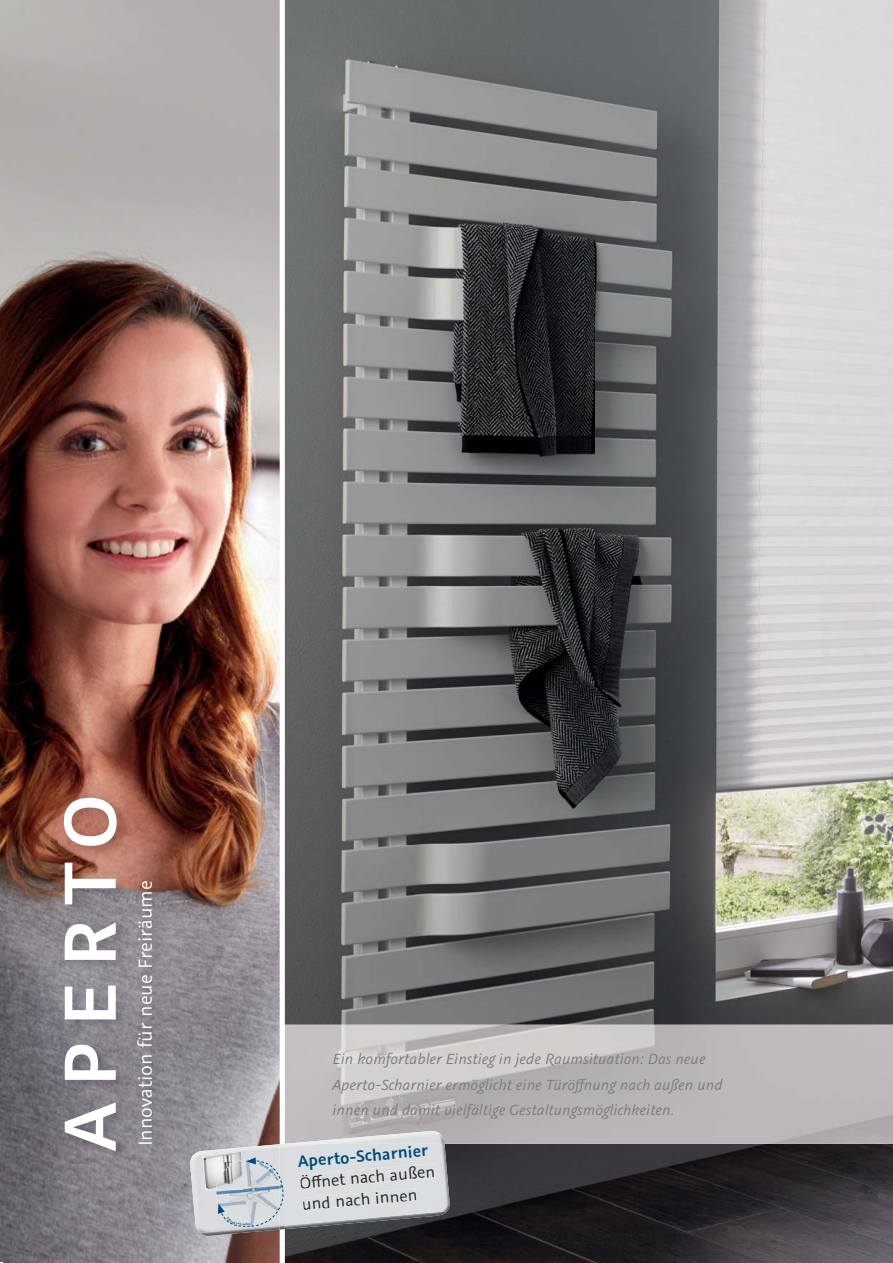
<style>
.page{position:relative;width:893px;height:1263px;background:#fff}
.page>*{position:absolute;margin:0;border:0;box-sizing:border-box;transform-origin:0 0}
.t1{font:600 82.5px "Graublau Sans";letter-spacing:.19em;color:#fff}
.t2{font:21px "Graublau Sans";color:#fff}
.t3{font:18px/21.6px "Graublau Sans";color:#231f20}
.t4{font:600 18px "Graublau Sans";color:#004b79}
.t5{font:italic 16.5px/25.5px "Graublau Sans";color:#7a7c7f}
</style>
<div class="page">
<img style="left:285px;top:0;width:608px;height:846px">
<img style="left:285px;top:846px;width:310px;height:179px">
<img style="left:595px;top:846px;width:298px;height:179px">
<img style="left:440px;top:1144px;width:453px;height:119px">
<img style="left:336px;top:1229px;width:104px;height:34px">
<img style="left:285px;top:1229px;width:51px;height:34px">
<img style="left:0;top:0;width:280px;height:1263px">
<img style="left:285px;top:1025px;width:608px;height:119px">
<img style="left:58px;top:792px;width:72px;height:372px">
<img style="left:132px;top:872px;width:33px;height:281px">
<svg style="left:280px;top:1144px;width:5px;height:3px"></svg>
<img style="left:193px;top:1144px;width:87px;height:3px">
<img style="left:285px;top:1131px;width:155px;height:13px">
<img style="left:285px;top:1225px;width:162px;height:4px">
<img style="left:200px;top:1233px;width:80px;height:3px">
<img style="left:285px;top:1144px;width:165px;height:81px">
<img style="left:190px;top:1147px;width:90px;height:86px">
<img style="left:321px;top:1133px;width:123px;height:11px">
<img style="left:203px;top:1152px;width:13px;height:39px">
<img style="left:204px;top:1152px;width:38px;height:37px">
<img style="left:216px;top:1160px;width:2px;height:29px">
<div style="left:300px;top:1163px;width:136px;height:26px;background:#dcddde"></div>
<div style="left:303px;top:1188px;width:113px;height:22px;background:#dcdede"></div>
<svg style="left:218px;top:1157px;width:67px;height:73px;background:#c4cad1"></svg>
<h1 class="t1" style="left:57px;top:1151px;width:358px;rotate:-90deg">APERTO</h1>
<p class="t2" style="left:137px;top:1146px;width:268px;rotate:-90deg">Innovation für neue Freiräume</p>
<p class="t5" style="left:332px;top:1048px;width:391px">Ein komfortabler Einstieg in jede Raumsituation: Das neue<br>Aperto-Scharnier ermöglicht eine Türöffnung nach außen und innen und damit vielfältige Gestaltungsmöglichkeiten.</p>
<p class="t4" style="left:297px;top:1154px;width:132px;rotate:-5deg">Aperto-Scharnier</p>
<p class="t3" style="left:299px;top:1174px;width:137px;rotate:-5deg">Öff net nach außen und nach innen</p>
</div>
